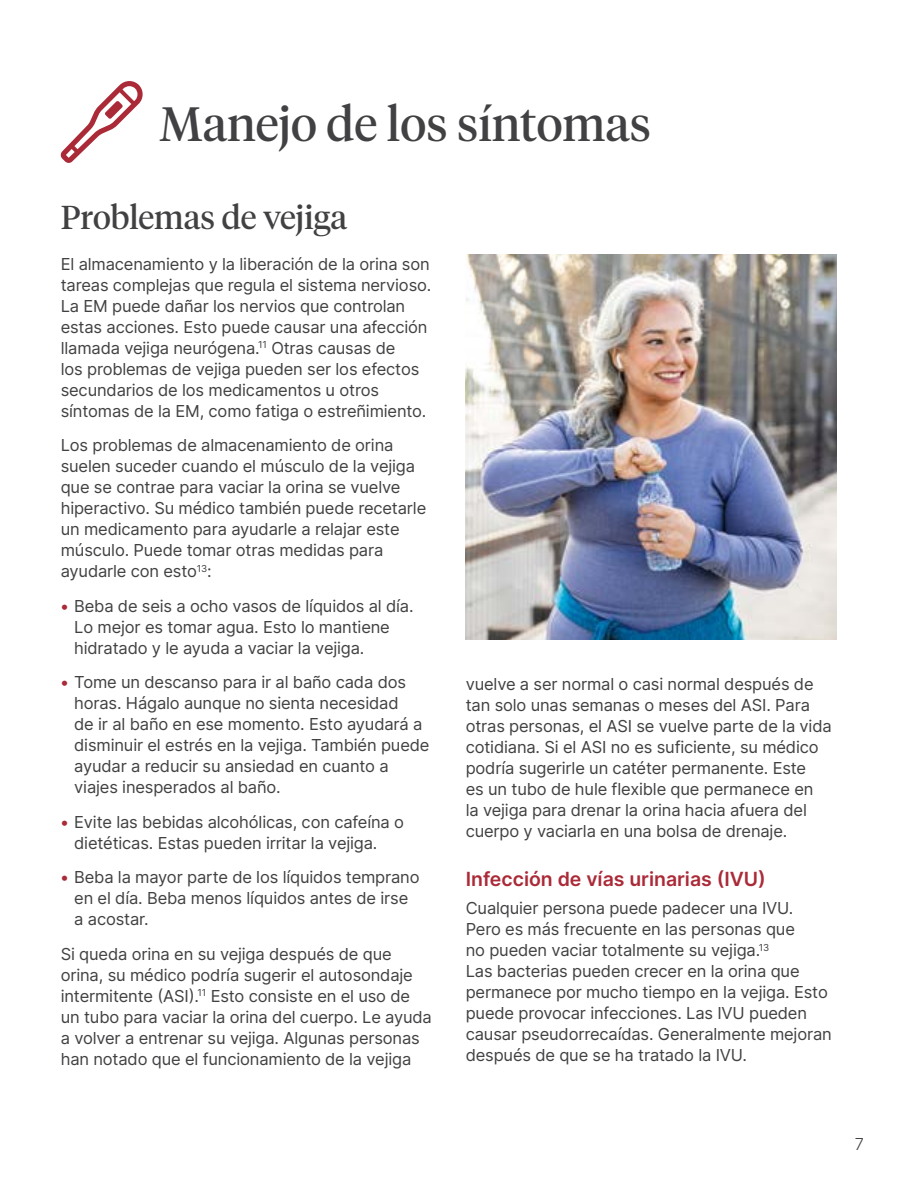
<style>
.page{position:relative;width:918px;height:1188px;background:#fff}
.page>*{position:absolute;margin:0;border:0;box-sizing:border-box;transform-origin:0 0}
._1st_level_head{font:48px "Tiempos Headline";color:#414042}
._2nd_level_head{font:33px "Tiempos Headline";color:#414042}
._3rd_level_head{font:600 19.5px "Inter";color:#aa2a38}
.body_copy{font:16.5px/21px "Inter";letter-spacing:-.01em;color:#414042}
.t1{font:300 16.5px "Inter";color:#414042}
.s1{font-weight:700;color:#aa2a38}
</style>
<div class="page">
<img style="left:466px;top:255px;width:371px;height:384px">
<svg style="left:61px;top:81px;width:82px;height:82px"></svg>
<p class="_1st_level_head" style="left:159px;top:91px;width:493px">Manejo de los síntomas</p>
<p class="_2nd_level_head" style="left:61px;top:194px;width:288px">Problemas de vejiga</p>
<p class="body_copy" style="left:61px;top:253px;width:372px">El almacenamiento y la liberación de la orina son tareas complejas que regula el sistema nervioso.<br>La EM puede dañar los nervios que controlan estas acciones. Esto puede causar una afección llamada vejiga neurógena.<sup>11</sup> Otras causas de<br>los problemas de vejiga pueden ser los efectos secundarios de los medicamentos u otros síntomas de la EM, como fatiga o estreñimiento.</p>
<p class="body_copy" style="left:61px;top:434px;width:367px">Los problemas de almacenamiento de orina suelen suceder cuando el músculo de la vejiga que se contrae para vaciar la orina se vuelve hiperactivo. Su médico también puede recetarle un medicamento para ayudarle a relajar este músculo. Puede tomar otras medidas para ayudarle con esto<sup>13</sup>:</p>
<p class="body_copy" style="left:74px;top:595px;width:341px;text-indent:-14px"><span class="s1">•</span> Beba de seis a ocho vasos de líquidos al día.<br>Lo mejor es tomar agua. Esto lo mantiene hidratado y le ayuda a vaciar la vejiga.</p>
<p class="body_copy" style="left:74px;top:671px;width:357px;text-indent:-14px"><span class="s1">•</span> Tome un descanso para ir al baño cada dos horas. Hágalo aunque no sienta necesidad<br>de ir al baño en ese momento. Esto ayudará a disminuir el estrés en la vejiga. También puede ayudar a reducir su ansiedad en cuanto a viajes inesperados al baño.</p>
<p class="body_copy" style="left:74px;top:811px;width:331px;text-indent:-14px"><span class="s1">•</span> Evite las bebidas alcohólicas, con cafeína o dietéticas. Estas pueden irritar la vejiga.</p>
<p class="body_copy" style="left:74px;top:866px;width:347px;text-indent:-14px"><span class="s1">•</span> Beba la mayor parte de los líquidos temprano en el día. Beba menos líquidos antes de irse a acostar.</p>
<p class="body_copy" style="left:61px;top:943px;width:373px">Si queda orina en su vejiga después de que orina, su médico podría sugerir el autosondaje intermitente (ASI).<sup>11</sup> Esto consiste en el uso de un tubo para vaciar la orina del cuerpo. Le ayuda a volver a entrenar su vejiga. Algunas personas han notado que el funcionamiento de la vejiga</p>
<p class="body_copy" style="left:466px;top:673px;width:368px">vuelve a ser normal o casi normal después de tan solo unas semanas o meses del ASI. Para otras personas, el ASI se vuelve parte de la vida cotidiana. Si el ASI no es suficiente, su médico podría sugerirle un catéter permanente. Este<br>es un tubo de hule flexible que permanece en<br>la vejiga para drenar la orina hacia afuera del cuerpo y vaciarla en una bolsa de drenaje.</p>
<p class="_3rd_level_head" style="left:466px;top:865px;width:302px">Infección de vías urinarias (IVU)</p>
<p class="body_copy" style="left:466px;top:897px;width:368px">Cualquier persona puede padecer una IVU.<br>Pero es más frecuente en las personas que<br>no pueden vaciar totalmente su vejiga.<sup>13<br></sup>Las bacterias pueden crecer en la orina que permanece por mucho tiempo en la vejiga. Esto puede provocar infecciones. Las IVU pueden causar pseudorrecaídas. Generalmente mejoran después de que se ha tratado la IVU.</p>
<p class="t1" style="left:855px;top:1132px;width:11px">7</p>
</div>
